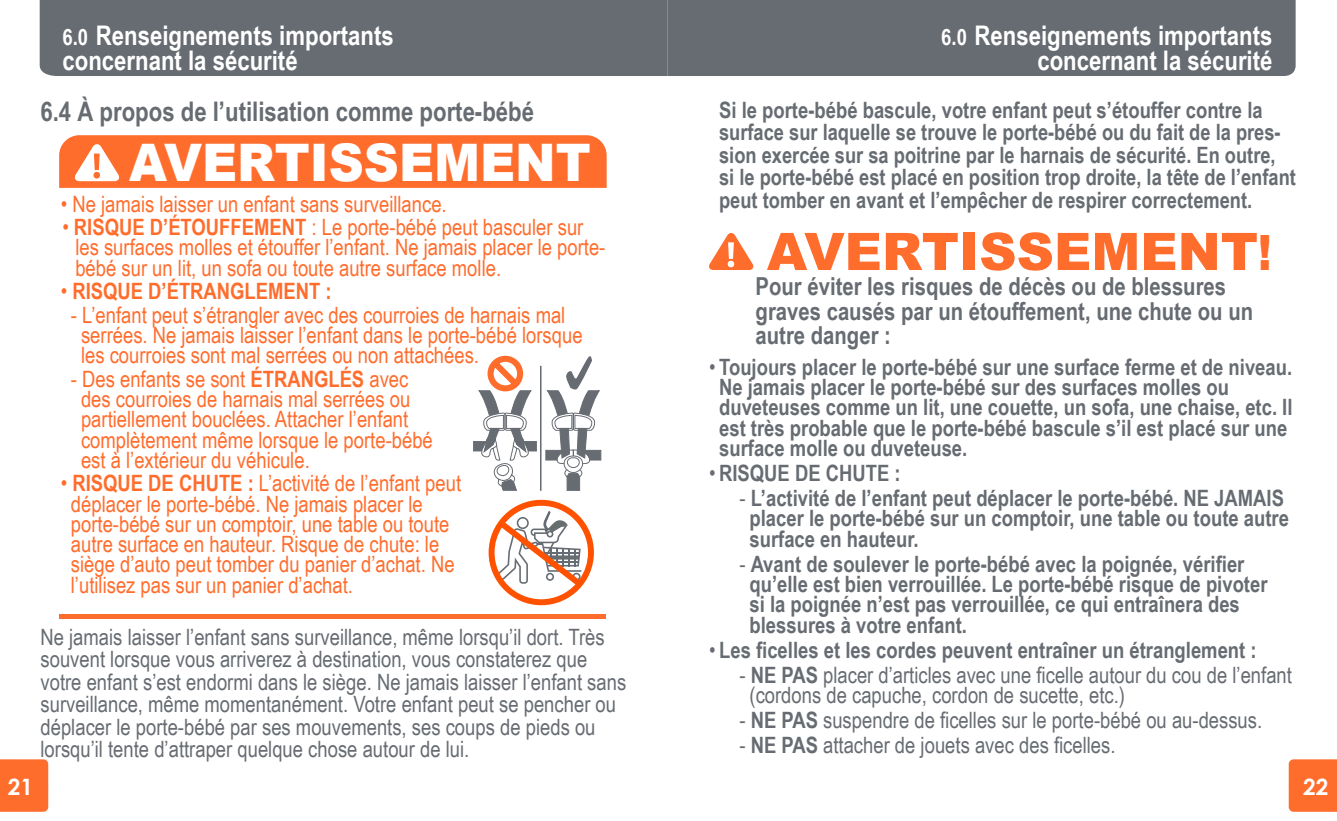
<style>
.page{position:relative;width:1337px;height:821px;background:#fff}
.page>*{position:absolute;margin:0;border:0;box-sizing:border-box;transform-origin:0 0}
.t1{font:900 51.75px "Arial";color:#ff6d2d}
.t2{font:900 51.75px "Arial";color:#fff;scale:.94 1}
.t3{font:700 27px/24.8px "Arial Narrow";color:#fff}
.t4{font:700 27px "Arial Narrow";color:#676c72}
.t5{font:700 24.75px/24.8px "Arial Narrow";color:#676c72}
.t6{font:700 22.5px/20.2px "Arial Narrow";color:#676c72}
.t7{font:22.5px/20.2px "Arial Narrow";color:#ff6d2d}
.t8{font:22.5px/22.5px "Arial Narrow";color:#676c72}
.t9{font:700 22.5px "Arial Narrow";color:#ff6d2d}
.t10{font:700 22.5px "Century Gothic";color:#fff}
.s1{font-size:22.5px}
.s2{font-size:48.6px}
.s3{font-weight:400}
.s4{font-weight:700}
</style>
<div class="page">
<div style="left:667px;top:0;width:628px;height:76px;background:#676c72"></div>
<div style="left:40px;top:0;width:627px;height:76px;background:#676c72"></div>
<div style="left:0;top:759px;width:48px;height:52px;background:#ff6d2d"></div>
<div style="left:1288px;top:759px;width:48px;height:52px;background:#ff6d2d"></div>
<svg style="left:709px;top:233px;width:45px;height:37px"></svg>
<hr style="left:59px;top:614px;width:547px;height:4px;background:#ff6d2d">
<svg style="left:59px;top:135px;width:547px;height:53px"></svg>
<svg style="left:473px;top:355px;width:128px;height:136px"></svg>
<svg style="left:488px;top:499px;width:106px;height:106px"></svg>
<p class="t3" style="left:63px;top:22px;width:333px"><span class="s1">6.0</span> Renseignements importants concernant la sécurité</p>
<p class="t3" style="left:941px;top:22px;width:333px;text-align:right"><span class="s1">6.0</span> Renseignements importants concernant la sécurité</p>
<p class="t4" style="left:40px;top:91px;width:495px">6.4 À propos de l’utilisation comme porte-bébé</p>
<p class="t6" style="left:719px;top:97px;width:578px;line-height:22.5px">Si le porte-bébé bascule, votre enfant peut s’étouffer contre la surface sur laquelle se trouve le porte-bébé ou du fait de la pres&shy;sion exercée sur sa poitrine par le harnais de sécurité. En outre, si le porte-bébé est placé en position trop droite, la tête de l’enfant peut tomber en avant et l’empêcher de respirer correctement.</p>
<h1 class="t1" style="left:767px;top:214px;width:506px">AVERTISSEMENT<span class="s2">!</span></h1>
<p class="t5" style="left:755px;top:272px;width:499px">Pour éviter les risques de décès ou de blessures graves causés par un étouffement, une chute ou un autre danger :</p>
<p class="t6" style="left:719px;top:355px;width:575px;text-indent:-10px"><span class="s3">•</span> Toujours placer le porte-bébé sur une surface ferme et de niveau.<br>Ne jamais placer le porte-bébé sur des surfaces molles ou duveteuses comme un lit, une couette, un sofa, une chaise, etc. Il est très probable que le porte-bébé bascule s’il est placé sur une surface molle ou duveteuse.</p>
<p class="t6" style="left:709px;top:461px;width:193px"><span class="s3">•</span> RISQUE DE CHUTE :</p>
<p class="t6" style="left:749px;top:486px;width:541px;text-indent:-10px"><span class="s3">-</span> L’activité de l’enfant peut déplacer le porte-bébé. NE JAMAIS placer le porte-bébé sur un comptoir, une table ou toute autre surface en hauteur.</p>
<p class="t6" style="left:749px;top:552px;width:519px;text-indent:-10px"><span class="s3">-</span> Avant de soulever le porte-bébé avec la poignée, vérifier qu’elle est bien verrouillée. Le porte-bébé risque de pivoter si la poignée n’est pas verrouillée, ce qui entraînera des blessures à votre enfant.</p>
<p class="t6" style="left:709px;top:638px;width:549px"><span class="s3">•</span> Les ficelles et les cordes peuvent entraîner un étranglement :</p>
<p class="t8" style="left:749px;top:663px;width:544px;line-height:20.2px;text-indent:-10px">- <span class="s4">NE PAS</span> placer d’articles avec une ficelle autour du cou de l’enfant (cordons de capuche, cordon de sucette, etc.)</p>
<p class="t8" style="left:739px;top:707px;width:524px">- <span class="s4">NE PAS</span> suspendre de ficelles sur le porte-bébé ou au-dessus.</p>
<p class="t8" style="left:739px;top:733px;width:378px">- <span class="s4">NE PAS</span> attacher de jouets avec des ficelles.</p>
<h1 class="t2" style="left:129px;top:125px;width:493px">AVERTISSEMENT</h1>
<p class="t7" style="left:61px;top:192px;width:387px">• Ne jamais laisser un enfant sans surveillance.</p>
<p class="t7" style="left:75px;top:216px;width:531px;text-indent:-13px">• <span class="s4">RISQUE D’ÉTOUFFEMENT</span> : Le porte-bébé peut basculer sur les surfaces molles et étouffer l’enfant. Ne jamais placer le porte&shy;bébé sur un lit, un sofa ou toute autre surface molle.</p>
<p class="t9" style="left:61px;top:274px;width:272px"><span class="s3">•</span> RISQUE D’ÉTRANGLEMENT :</p>
<p class="t7" style="left:81px;top:303px;width:503px;text-indent:-10px">- L’enfant peut s’étrangler avec des courroies de harnais mal serrées. Ne jamais laisser l’enfant dans le porte-bébé lorsque les courroies sont mal serrées ou non attachées.</p>
<p class="t7" style="left:81px;top:367px;width:353px;text-indent:-10px">- Des enfants se sont <span class="s4">ÉTRANGLÉS</span> avec des courroies de harnais mal serrées ou partiellement bouclées. Attacher l’enfant complètement même lorsque le porte-bébé est à l’extérieur du véhicule.</p>
<p class="t7" style="left:71px;top:472px;width:392px;text-indent:-10px">• <span class="s4">RISQUE DE CHUTE :</span> L’activité de l’enfant peut déplacer le porte-bébé. Ne jamais placer le porte-bébé sur un comptoir, une table ou toute autre surface en hauteur. Risque de chute: le siège d’auto peut tomber du panier d’achat. Ne l’utilisez pas sur un panier d’achat.</p>
<p class="t8" style="left:40px;top:624px;width:587px">Ne jamais laisser l’enfant sans surveillance, même lorsqu’il dort. Très souvent lorsque vous arriverez à destination, vous constaterez que votre enfant s’est endormi dans le siège. Ne jamais laisser l’enfant sans surveillance, même momentanément. Votre enfant peut se pencher ou déplacer le porte-bébé par ses mouvements, ses coups de pieds ou lorsqu’il tente d’attraper quelque chose autour de lui.</p>
<p class="t10" style="left:8px;top:772px;width:27px">21</p>
<p class="t10" style="left:1303px;top:772px;width:27px">22</p>
</div>
